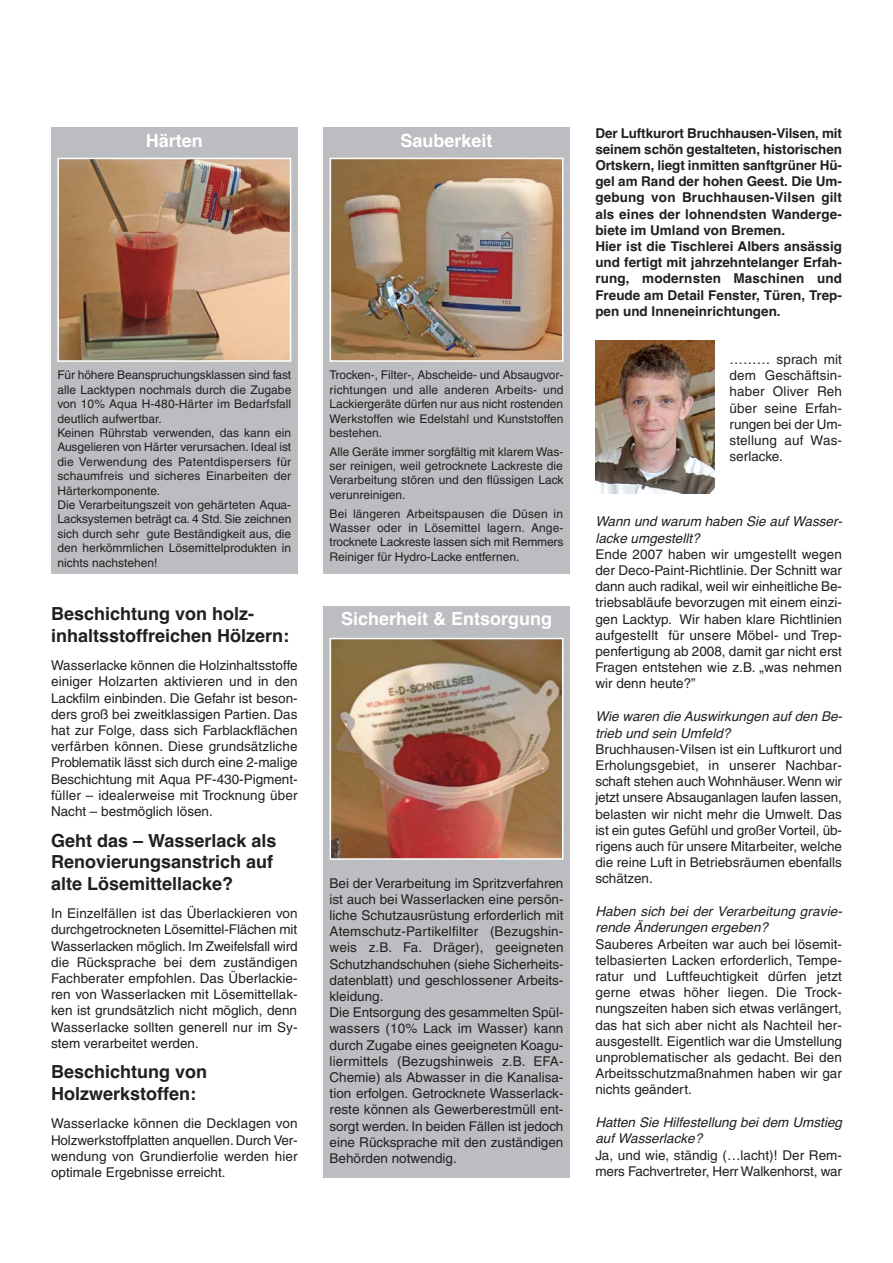
<style>
.page{position:relative;width:893px;height:1263px;background:#fff}
.page>*{position:absolute;margin:0;border:0;box-sizing:border-box;transform-origin:0 0}
.t1{font:700 18px/21.6px "Helvetica";color:#231f20}
.t2{font:700 18px "Helvetica";color:#fff}
.t3{font:13.5px/16.2px "Helvetica";color:#231f20;text-align:justify}
.t4{font:700 13.5px/16.2px "Helvetica";color:#231f20}
.t5{font:italic 13.5px/16.2px "Helvetica";color:#231f20}
.t6{font:12px/14.4px "Helvetica";color:#231f20;text-align:justify}
</style>
<div class="page">
<div style="left:323px;top:128px;width:247px;height:446px;background:#bbbdc0"></div>
<div style="left:51px;top:128px;width:247px;height:446px;background:#bbbdc0"></div>
<div style="left:323px;top:606px;width:247px;height:572px;background:#bbbdc0"></div>
<img style="left:595px;top:340px;width:119px;height:153px">
<img style="left:60px;top:161px;width:228px;height:198px">
<div style="left:57px;top:158px;width:234px;height:204px;border:2px solid #fff"></div>
<img style="left:333px;top:161px;width:227px;height:198px">
<div style="left:330px;top:158px;width:233px;height:204px;border:2px solid #fff"></div>
<img style="left:333px;top:641px;width:227px;height:216px">
<div style="left:330px;top:638px;width:233px;height:222px;border:2px solid #fff"></div>
<h1 class="t2" style="left:146px;top:134px;width:59px">Härten</h1>
<p class="t6" style="left:57px;top:369px;width:235px;text-align:left">Für höhere Beanspruchungsklassen sind fast alle Lacktypen nochmals durch die Zugabe von 10% Aqua H-480-Härter im Bedarfsfall deutlich aufwertbar.<br>Keinen Rührstab verwenden, das kann ein Ausgelieren von Härter verursachen. Ideal ist die Verwendung des Patentdispersers für schaumfreis und sicheres Einarbeiten der Härterkomponente.<br>Die Verarbeitungszeit von gehärteten Aqua-Lacksystemen beträgt ca. 4 Std. Sie zeichnen sich durch sehr gute Beständigkeit aus, die den herkömmlichen Lösemittelprodukten in nichts nachstehen!</p>
<h1 class="t1" style="left:51px;top:605px;width:240px">Beschichtung von holz&shy;inhaltsstoffreichen Hölzern:</h1>
<p class="t3" style="left:51px;top:659px;width:248px">Wasserlacke können die Holzinhaltsstoffe einiger Holzarten aktivieren und in den Lackfilm einbinden. Die Gefahr ist beson&shy;ders groß bei zweitklassigen Partien. Das hat zur Folge, dass sich Farblackflächen verfärben können. Diese grundsätzliche Problematik lässt sich durch eine 2-malige Beschichtung mit Aqua PF-430-Pig ment - füller – idealerweise mit Trocknung über Nacht – bestmöglich lösen.</p>
<h1 class="t1" style="left:51px;top:831px;width:227px">Geht das – Wasserlack als<br>Renovierungsanstrich auf alte Lösemittellacke?</h1>
<p class="t3" style="left:51px;top:907px;width:248px">In Einzelfällen ist das Überlackieren von durchgetrockneten Lösemittel-Flächen mit Wasserlacken möglich. Im Zweifelsfall wird die Rücksprache bei dem zuständigen Fachberater empfohlen. Das Überlackie&shy;ren von Wasserlacken mit Lösemittellak&shy;ken ist grundsätzlich nicht möglich, denn Wasserlacke sollten generell nur im Sy&shy;stem verarbeitet werden.</p>
<h1 class="t1" style="left:51px;top:1063px;width:158px">Beschichtung von<br>Holzwerkstoffen:</h1>
<p class="t3" style="left:51px;top:1117px;width:248px">Wasserlacke können die Decklagen von Holzwerkstoffplatten anquellen. Durch Ver&shy;wendung von Grundierfolie werden hier optimale Ergebnisse erreicht.</p>
<h1 class="t2" style="left:400px;top:134px;width:94px">Sauberkeit</h1>
<p class="t6" style="left:330px;top:369px;width:235px">Trocken-, Filter-, Abscheide- und Absaugvor&shy;richtungen und alle anderen Arbeits- und Lackiergeräte dürfen nur aus nicht rostenden Werkstoffen wie Edelstahl und Kunststoffen bestehen.</p>
<p class="t6" style="left:330px;top:445px;width:235px">Alle Geräte immer sorgfältig mit klarem Was&shy;ser reinigen, weil getrocknete Lackreste die Verarbeitung stören und den flüssigen Lack verunreinigen.</p>
<p class="t6" style="left:330px;top:507px;width:235px">Bei längeren Arbeitspausen die Düsen in Wasser oder in Lösemittel lagern. Ange&shy;trocknete Lackreste lassen sich mit Remmers Reiniger für Hydro-Lacke entfernen.</p>
<h1 class="t2" style="left:341px;top:612px;width:213px">Sicherheit &amp; Entsorgung</h1>
<p class="t3" style="left:330px;top:876px;width:235px;text-align:left">Bei der Verarbeitung im Spritzverfahren ist auch bei Wasserlacken eine persön&shy;liche Schutzausrüstung erforderlich mit Atemschutz-Partikelfilter (Bezugshin&shy;weis z.B. Fa. Dräger), geeigneten Schutz handschuhen (siehe Sicherheits&shy;datenblatt) und geschlossener Arbeits&shy;kleidung.<br>Die Entsorgung des gesammelten Spül&shy;wassers (10% Lack im Wasser) kann durch Zugabe eines geeigneten Koagu&shy;liermittels (Bezugshinweis z.B. EFA-Chemie) als Abwasser in die Kanalisa&shy;tion erfolgen. Getrocknete Wasser lack - reste können als Gewerberestmüll ent&shy;sorgt werden. In beiden Fällen ist jedoch eine Rücksprache mit den zuständigen Behörden notwendig.</p>
<p class="t4" style="left:595px;top:126px;width:248px">Der Luftkurort Bruchhausen-Vilsen, mit seinem schön gestalteten, historischen Ortskern, liegt inmitten sanftgrüner Hü&shy;gel am Rand der hohen Geest. Die Um&shy;gebung von Bruchhausen-Vilsen gilt als eines der lohnendsten Wanderge&shy;biete im Umland von Bremen.<br>Hier ist die Tischlerei Albers ansässig und fertigt mit jahrzehntelanger Erfah&shy;rung, modernsten Maschinen und Freude am Detail Fenster, Türen, Trep&shy;pen und Inneneinrichtungen.</p>
<p class="t3" style="left:729px;top:353px;width:114px">……… sprach mit dem Geschäftsin&shy;haber Oliver Reh über seine Erfah&shy;rungen bei der Um&shy;stellung auf Was&shy;serlacke.</p>
<p class="t5" style="left:595px;top:515px;width:248px">Wann und warum haben Sie auf Wasser&shy;lacke umgestellt?</p>
<p class="t3" style="left:595px;top:547px;width:248px">Ende 2007 haben wir umgestellt wegen der Deco-Paint-Richtlinie. Der Schnitt war dann auch radikal, weil wir einheitliche Be&shy;triebsabläufe bevorzugen mit einem einzi&shy;gen Lacktyp. Wir haben klare Richtlinien aufgestellt für unsere Möbel- und Trep&shy;penfertigung ab 2008, damit gar nicht erst Fragen entstehen wie z.B. „was nehmen wir denn heute?”</p>
<p class="t5" style="left:595px;top:710px;width:248px">Wie waren die Auswirkungen auf den Be&shy;trieb und sein Umfeld?</p>
<p class="t3" style="left:595px;top:742px;width:248px">Bruchhausen-Vilsen ist ein Luftkurort und Erholungsgebiet, in unserer Nachbar&shy;schaft stehen auch Wohnhäuser. Wenn wir jetzt unsere Absauganlagen laufen lassen, belasten wir nicht mehr die Umwelt. Das ist ein gutes Gefühl und großer Vorteil, üb&shy;rigens auch für unsere Mitarbeiter, welche die reine Luft in Betriebsräumen ebenfalls schätzen.</p>
<p class="t5" style="left:595px;top:905px;width:248px">Haben sich bei der Verarbeitung gravie&shy;rende Änderungen ergeben?</p>
<p class="t3" style="left:595px;top:937px;width:248px">Sauberes Arbeiten war auch bei lösemit&shy;telbasierten Lacken erforderlich, Tempe&shy;ratur und Luftfeuchtigkeit dürfen jetzt gerne etwas höher liegen. Die Trock&shy;nungszeiten haben sich etwas verlängert, das hat sich aber nicht als Nachteil her&shy;ausgestellt. Eigentlich war die Umstellung unproblematischer als gedacht. Bei den Arbeitsschutzmaßnahmen haben wir gar nichts geändert.</p>
<p class="t5" style="left:595px;top:1116px;width:248px">Hatten Sie Hilfestellung bei dem Umstieg auf Wasserlacke?</p>
<p class="t3" style="left:595px;top:1148px;width:248px">Ja, und wie, ständig (…lacht)! Der Rem&shy;mers Fachvertreter, Herr Walkenhorst, war</p>
</div>
